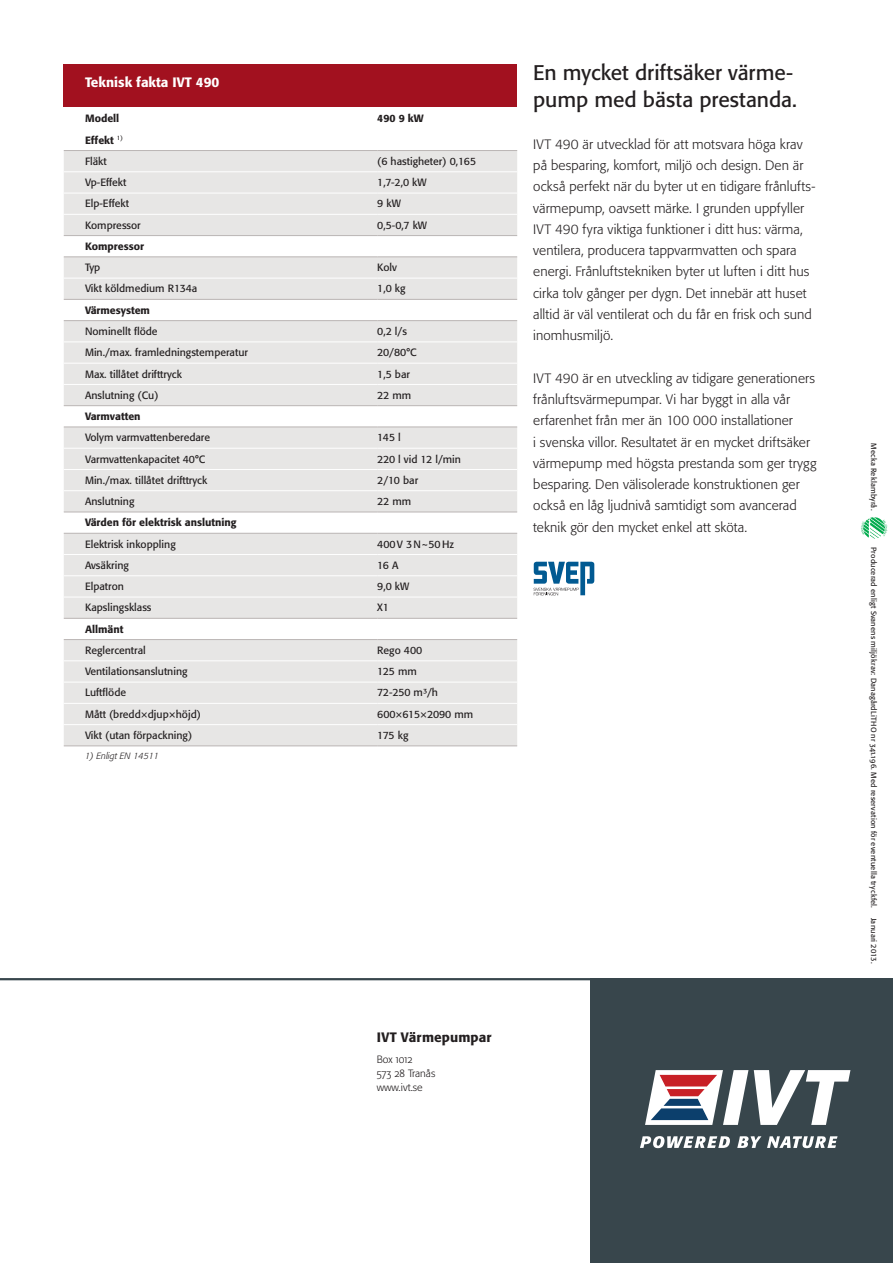
<style>
.page{position:relative;width:893px;height:1263px;background:#fff}
.page>*{position:absolute;margin:0;border:0;box-sizing:border-box;transform-origin:0 0}
.t1{font:21px/27px "Formata";letter-spacing:-.005em;color:#231f20}
.t2{font:300 13.5px/21.3px "Formata";letter-spacing:.005em;color:#231f20}
.t3{font:500 13.5px "Formata";color:#fff}
.t4{font:500 13.5px "Formata";letter-spacing:.01em;color:#231f20}
.t5{font:10.5px "Formata";color:#231f20}
.t6{font:500 10.5px/21.3px "Formata";color:#231f20}
.t7{font:300 10.5px/14.1px "Formata";color:#231f20}
.t8{font:10.5px "Formata Light Expert";color:#231f20}
.t9{font:italic 300 9px "Formata";color:#231f20}
.t10{font:7.5px "Formata";letter-spacing:.025em;color:#231f20}
.s1{font-weight:400}
.s2{font-family:"Formata";font-weight:300}
.s3{font-family:"Formata Light Expert";font-weight:400}
.s4{font-family:"Formata Regular SC"}
</style>
<div class="page">
<div style="left:63px;top:64px;width:453px;height:42px;background:#a2111f"></div>
<div style="left:590px;top:978px;width:303px;height:285px;background:#38464c"></div>
<hr style="left:0;top:978px;width:893px;height:2px;background:#38464c">
<svg style="left:754px;top:1070px;width:96px;height:55px"></svg>
<svg style="left:640px;top:1136px;width:90px;height:12px"></svg>
<svg style="left:737px;top:1136px;width:24px;height:12px"></svg>
<svg style="left:767px;top:1136px;width:70px;height:12px"></svg>
<svg style="left:645px;top:1070px;width:103px;height:55px"></svg>
<svg style="left:534px;top:562px;width:60px;height:33px"></svg>
<svg style="left:64px;top:151px;width:453px;height:594px;fill:#e7e6e5"></svg>
<hr style="left:64px;top:171px;width:313px;height:1px;background:#fff">
<hr style="left:377px;top:171px;width:140px;height:1px;background:#fff">
<hr style="left:64px;top:278px;width:313px;height:1px;background:#fff">
<hr style="left:377px;top:278px;width:140px;height:1px;background:#fff">
<hr style="left:64px;top:341px;width:313px;height:1px;background:#fff">
<hr style="left:377px;top:341px;width:140px;height:1px;background:#fff">
<hr style="left:64px;top:363px;width:313px;height:1px;background:#fff">
<hr style="left:377px;top:363px;width:140px;height:1px;background:#fff">
<hr style="left:64px;top:384px;width:313px;height:1px;background:#fff">
<hr style="left:377px;top:384px;width:140px;height:1px;background:#fff">
<hr style="left:64px;top:448px;width:313px;height:1px;background:#fff">
<hr style="left:377px;top:448px;width:140px;height:1px;background:#fff">
<hr style="left:64px;top:469px;width:313px;height:1px;background:#fff">
<hr style="left:377px;top:469px;width:140px;height:1px;background:#fff">
<hr style="left:64px;top:490px;width:313px;height:1px;background:#fff">
<hr style="left:377px;top:490px;width:140px;height:1px;background:#fff">
<hr style="left:64px;top:554px;width:313px;height:1px;background:#fff">
<hr style="left:377px;top:554px;width:140px;height:1px;background:#fff">
<hr style="left:64px;top:575px;width:313px;height:1px;background:#fff">
<hr style="left:377px;top:575px;width:140px;height:1px;background:#fff">
<hr style="left:64px;top:597px;width:313px;height:1px;background:#fff">
<hr style="left:377px;top:597px;width:140px;height:1px;background:#fff">
<hr style="left:64px;top:660px;width:313px;height:1px;background:#fff">
<hr style="left:377px;top:660px;width:140px;height:1px;background:#fff">
<hr style="left:64px;top:682px;width:313px;height:1px;background:#fff">
<hr style="left:377px;top:682px;width:140px;height:1px;background:#fff">
<hr style="left:64px;top:703px;width:313px;height:1px;background:#fff">
<hr style="left:377px;top:703px;width:140px;height:1px;background:#fff">
<hr style="left:64px;top:724px;width:313px;height:1px;background:#fff">
<hr style="left:377px;top:724px;width:140px;height:1px;background:#fff">
<hr style="left:64px;top:150px;width:313px;height:1px;background:#bab5b4">
<hr style="left:377px;top:150px;width:140px;height:1px;background:#bab5b4">
<hr style="left:64px;top:193px;width:313px;height:1px;background:#fff">
<hr style="left:377px;top:193px;width:140px;height:1px;background:#fff">
<hr style="left:64px;top:214px;width:313px;height:1px;background:#fff">
<hr style="left:377px;top:214px;width:140px;height:1px;background:#fff">
<hr style="left:64px;top:235px;width:313px;height:1px;background:#bab5b4">
<hr style="left:377px;top:235px;width:140px;height:1px;background:#bab5b4">
<hr style="left:64px;top:256px;width:313px;height:1px;background:#bab5b4">
<hr style="left:377px;top:256px;width:140px;height:1px;background:#bab5b4">
<hr style="left:64px;top:299px;width:313px;height:1px;background:#bab5b4">
<hr style="left:377px;top:299px;width:140px;height:1px;background:#bab5b4">
<hr style="left:64px;top:320px;width:313px;height:1px;background:#bab5b4">
<hr style="left:377px;top:320px;width:140px;height:1px;background:#bab5b4">
<hr style="left:64px;top:405px;width:313px;height:1px;background:#bab5b4">
<hr style="left:377px;top:405px;width:140px;height:1px;background:#bab5b4">
<hr style="left:64px;top:427px;width:313px;height:1px;background:#bab5b4">
<hr style="left:377px;top:427px;width:140px;height:1px;background:#bab5b4">
<hr style="left:64px;top:512px;width:313px;height:1px;background:#bab5b4">
<hr style="left:377px;top:512px;width:140px;height:1px;background:#bab5b4">
<hr style="left:64px;top:533px;width:313px;height:1px;background:#bab5b4">
<hr style="left:377px;top:533px;width:140px;height:1px;background:#bab5b4">
<hr style="left:64px;top:618px;width:313px;height:1px;background:#bab5b4">
<hr style="left:377px;top:618px;width:140px;height:1px;background:#bab5b4">
<hr style="left:64px;top:745px;width:313px;height:1px;background:#bab5b4">
<hr style="left:377px;top:745px;width:140px;height:1px;background:#bab5b4">
<hr style="left:64px;top:639px;width:313px;height:1px;background:#bab5b4">
<hr style="left:377px;top:639px;width:140px;height:1px;background:#bab5b4">
<img style="left:865px;top:517px;width:20px;height:22px">
<svg style="left:883px;top:520px;width:5px;height:16px"></svg>
<svg style="left:861px;top:521px;width:4px;height:14px"></svg>
<p class="t3" style="left:85px;top:74px;width:136px">Teknisk fakta IVT 490</p>
<p class="t6" style="left:85px;top:108px;width:36px">Modell</p>
<p class="t6" style="left:377px;top:108px;width:48px">490 9 kW</p>
<p class="t6" style="left:85px;top:129px;width:39px">Effekt <sup>1)<br></sup><span class="s1">Fläkt</span></p>
<p class="t5" style="left:377px;top:155px;width:100px">(6 hastigheter) 0,165</p>
<p class="t5" style="left:85px;top:176px;width:43px">Vp-Effekt</p>
<p class="t5" style="left:377px;top:176px;width:51px">1,7-2,0 kW</p>
<p class="t5" style="left:85px;top:197px;width:45px">Elp-Effekt</p>
<p class="t5" style="left:377px;top:197px;width:25px">9 kW</p>
<p class="t5" style="left:85px;top:219px;width:57px">Kompressor</p>
<p class="t5" style="left:377px;top:219px;width:51px">0,5-0,7 kW</p>
<p class="t6" style="left:85px;top:235px;width:61px">Kompressor</p>
<p class="t5" style="left:85px;top:261px;width:17px">Typ</p>
<p class="t5" style="left:377px;top:261px;width:21px">Kolv</p>
<p class="t5" style="left:85px;top:282px;width:114px">Vikt köldmedium R134a</p>
<p class="t5" style="left:377px;top:282px;width:30px">1,0 kg</p>
<p class="t6" style="left:85px;top:299px;width:66px">Värmesystem</p>
<p class="t5" style="left:85px;top:325px;width:74px">Nominellt flöde</p>
<p class="t5" style="left:377px;top:325px;width:31px">0,2 l/s</p>
<p class="t5" style="left:85px;top:346px;width:164px">Min./max. framledningstemperatur</p>
<p class="t5" style="left:377px;top:346px;width:41px">20/80°C</p>
<p class="t5" style="left:85px;top:367px;width:98px">Max. tillåtet drifttryck</p>
<p class="t5" style="left:377px;top:367px;width:34px">1,5 bar</p>
<p class="t5" style="left:85px;top:389px;width:75px">Anslutning (Cu)</p>
<p class="t5" style="left:377px;top:389px;width:35px">22 mm</p>
<p class="t6" style="left:85px;top:406px;width:57px">Varmvatten</p>
<p class="t5" style="left:85px;top:431px;width:127px">Volym varmvattenberedare</p>
<p class="t5" style="left:377px;top:431px;width:25px">145 l</p>
<p class="t5" style="left:85px;top:452px;width:122px">Varmvattenkapacitet 40°C</p>
<p class="t5" style="left:377px;top:452px;width:85px">220 l vid 12 l/min</p>
<p class="t5" style="left:85px;top:474px;width:124px">Min./max. tillåtet drifttryck</p>
<p class="t5" style="left:377px;top:474px;width:42px">2/10 bar</p>
<p class="t5" style="left:85px;top:495px;width:51px">Anslutning</p>
<p class="t5" style="left:377px;top:495px;width:35px">22 mm</p>
<p class="t6" style="left:85px;top:512px;width:153px">Värden för elektrisk anslutning</p>
<p class="t5" style="left:85px;top:537px;width:92px">Elektrisk inkoppling</p>
<p class="t5" style="left:377px;top:537px;width:78px">400V 3N~50Hz</p>
<p class="t5" style="left:85px;top:559px;width:45px">Avsäkring</p>
<p class="t5" style="left:377px;top:559px;width:23px">16 A</p>
<p class="t5" style="left:85px;top:580px;width:40px">Elpatron</p>
<p class="t5" style="left:377px;top:580px;width:34px">9,0 kW</p>
<p class="t5" style="left:85px;top:601px;width:68px">Kapslingsklass</p>
<p class="t5" style="left:377px;top:601px;width:13px">X1</p>
<p class="t6" style="left:85px;top:618px;width:40px">Allmänt</p>
<p class="t5" style="left:85px;top:644px;width:62px">Reglercentral</p>
<p class="t5" style="left:377px;top:644px;width:47px">Rego 400</p>
<p class="t5" style="left:85px;top:665px;width:104px">Ventilationsanslutning</p>
<p class="t5" style="left:377px;top:665px;width:41px">125 mm</p>
<p class="t5" style="left:85px;top:686px;width:43px">Luftflöde</p>
<p class="t5" style="left:377px;top:686px;width:62px">72-250 m³/h</p>
<p class="t5" style="left:85px;top:708px;width:117px">Mått (bredd×djup×höjd)</p>
<p class="t5" style="left:377px;top:708px;width:98px">600×615×2090 mm</p>
<p class="t5" style="left:85px;top:729px;width:109px">Vikt (utan förpackning)</p>
<p class="t5" style="left:377px;top:729px;width:33px">175 kg</p>
<p class="t9" style="left:85px;top:750px;width:75px">1) Enligt EN 14511</p>
<h1 class="t1" style="left:533px;top:59px;width:265px">En mycket driftsäker värme&shy;pump med bästa prestanda.</h1>
<p class="t2" style="left:533px;top:134px;width:284px">IVT 490 är utvecklad för att motsvara höga krav på besparing, komfort, miljö och design. Den är också perfekt när du byter ut en tidigare frånlufts&shy;värmepump, oavsett märke. I grunden uppfyller IVT 490 fyra viktiga funktioner i ditt hus: värma, ventilera, producera tappvarmvatten och spara energi. Frånluftstekniken byter ut luften i ditt hus cirka tolv gånger per dygn. Det innebär att huset alltid är väl ventilerat och du får en frisk och sund inomhusmiljö.</p>
<p class="t2" style="left:533px;top:367px;width:285px">IVT 490 är en utveckling av tidigare generationers frånluftsvärmepumpar. Vi har byggt in alla vår erfarenhet från mer än 100 000 installationer<br>i svenska villor. Resultatet är en mycket driftsäker värmepump med högsta prestanda som ger trygg besparing. Den välisolerade konstruktionen ger också en låg ljudnivå samtidigt som avancerad teknik gör den mycket enkel att sköta.</p>
<p class="t4" style="left:377px;top:1029px;width:116px">IVT Värmepumpar</p>
<p class="t8" style="left:377px;top:1055px;width:37px"><span class="s2">Box</span> 1012</p>
<p class="t7" style="left:377px;top:1066px;width:60px"><span class="s3">573 28</span> Tranås www.ivt.se</p>
<p class="t10" style="left:878px;top:443px;width:69px;rotate:90deg">Mecka Reklambyrå.</p>
<p class="t10" style="left:878px;top:547px;width:363px;rotate:90deg">Producerad enligt Svanens miljökrav: DanagårdLiTHO nr <span class="s4">341.196.</span> Med reservation för eventuella tryckfel.</p>
<p class="t10" style="left:878px;top:918px;width:47px;rotate:90deg">Januari 2013.</p>
</div>
